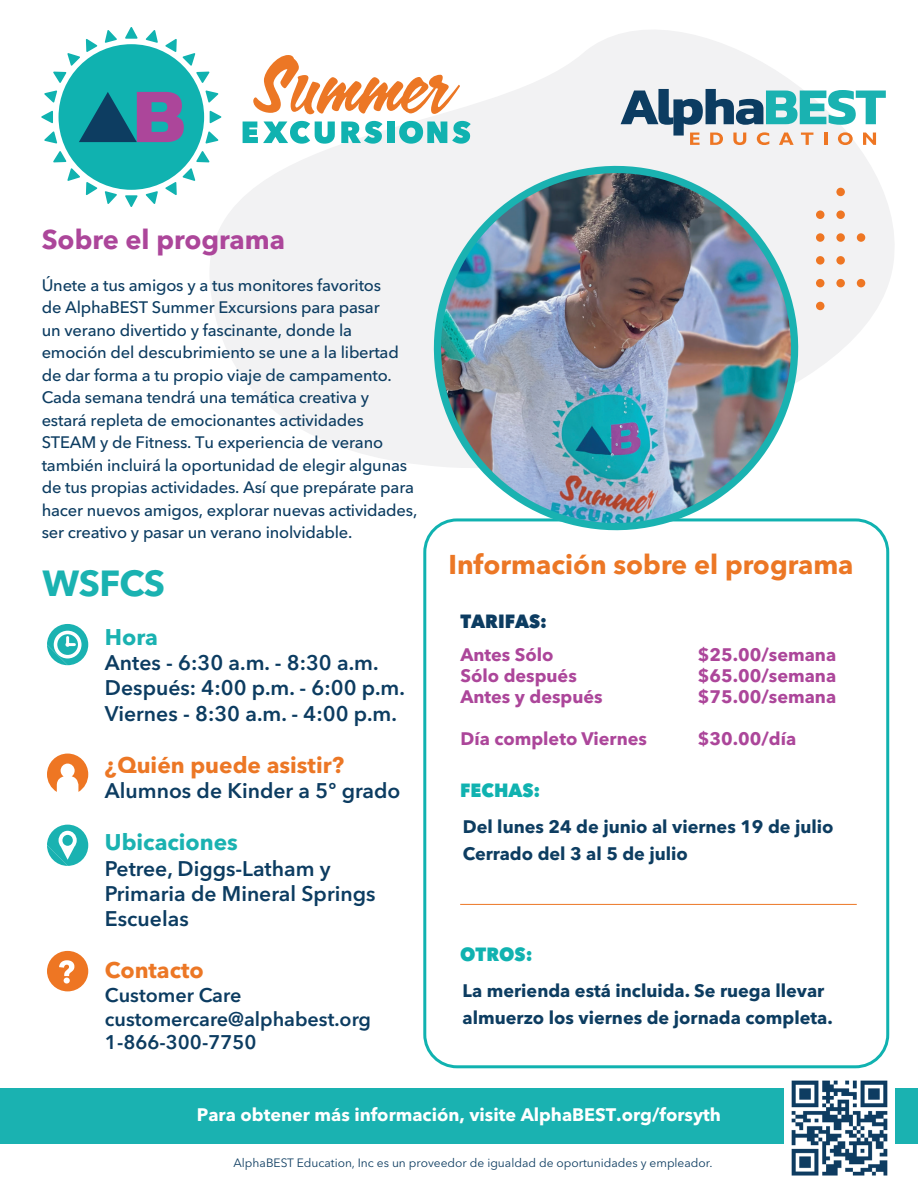
<style>
.page{position:relative;width:918px;height:1188px;background:#fff}
.page>*{position:absolute;margin:0;border:0;box-sizing:border-box;transform-origin:0 0}
.t1{font:700 36px "Avenir Next LT Pro";letter-spacing:-.015em;color:#1ab2b1}
.t2{font:700 27px "Avenir Next LT Pro";color:#ec7725}
.t3{font:700 27px "Avenir Next LT Pro";color:#ac469a}
.t4{font:700 22.5px "Avenir Next LT Pro";color:#ec7725}
.t5{font:700 22.5px "Avenir Next LT Pro";color:#1ab2b1}
.t6{font:600 21px/25.2px "Avenir Next LT Pro";color:#0c3c61}
.t7{font:600 19.65px/23.5px "Avenir Next LT Pro";color:#0c3c61}
.t8{font:800 19.05px "Avenir Next LT Pro";color:#10b2b0;scale:.95 1}
.t9{font:800 19.05px "Avenir Next LT Pro";color:#0c3c61;scale:.95 1}
.t10{font:700 18px/27px "Avenir Next LT Pro";color:#0d3d61}
.t11{font:700 18px "Avenir Next LT Pro";color:#ac469a}
.t12{font:700 18px "Avenir Next LT Pro";color:#fff}
.t13{font:500 16.5px/22.5px "Avenir Next LT Pro";letter-spacing:-.01em;color:#0c3c61}
.t14{font:12px "Avenir Next LT Pro";color:#0e3d61}
</style>
<div class="page">
<div style="left:0;top:1088px;width:918px;height:56px;background:#1ab2b1"></div>
<div style="left:423px;top:518px;width:466px;height:550px;border:3px solid #10b2b0;border-radius:32px"></div>
<svg style="left:210px;top:30px;width:684px;height:434px;fill:#f2f2f3"></svg>
<svg style="left:41px;top:27px;width:180px;height:180px"></svg>
<svg style="left:399px;top:121px;width:72px;height:23px"></svg>
<div style="left:388px;top:122px;width:7px;height:21px;background:#10b2b0"></div>
<svg style="left:341px;top:121px;width:41px;height:23px"></svg>
<svg style="left:243px;top:121px;width:92px;height:23px"></svg>
<svg style="left:253px;top:55px;width:207px;height:59px"></svg>
<svg style="left:621px;top:89px;width:265px;height:56px"></svg>
<img style="left:417px;top:149px;width:398px;height:398px">
<div style="left:836px;top:188px;width:9px;height:8px;background:#ee7623;border-radius:50%"></div>
<div style="left:816px;top:210px;width:8px;height:9px;background:#ee7623;border-radius:50%"></div>
<div style="left:836px;top:210px;width:9px;height:9px;background:#ee7623;border-radius:50%"></div>
<div style="left:816px;top:233px;width:8px;height:9px;background:#ee7623;border-radius:50%"></div>
<div style="left:836px;top:233px;width:9px;height:9px;background:#ee7623;border-radius:50%"></div>
<div style="left:857px;top:233px;width:8px;height:9px;background:#ee7623;border-radius:50%"></div>
<div style="left:816px;top:256px;width:8px;height:9px;background:#ee7623;border-radius:50%"></div>
<div style="left:836px;top:256px;width:9px;height:9px;background:#ee7623;border-radius:50%"></div>
<div style="left:816px;top:279px;width:8px;height:8px;background:#ee7623;border-radius:50%"></div>
<div style="left:836px;top:279px;width:9px;height:8px;background:#ee7623;border-radius:50%"></div>
<div style="left:857px;top:279px;width:8px;height:8px;background:#ee7623;border-radius:50%"></div>
<div style="left:816px;top:302px;width:8px;height:8px;background:#ee7623;border-radius:50%"></div>
<div style="left:47px;top:951px;width:41px;height:40px;background:#ee7623;border-radius:50%"></div>
<svg style="left:59px;top:960px;width:15px;height:24px"></svg>
<svg style="left:47px;top:825px;width:41px;height:41px"></svg>
<svg style="left:47px;top:754px;width:41px;height:38px"></svg>
<svg style="left:47px;top:624px;width:41px;height:41px"></svg>
<hr style="left:460px;top:904px;width:397px;height:1px;background:#ec7725">
<img style="left:785px;top:1080px;width:110px;height:96px">
<h2 class="t3" style="left:42px;top:223px;width:245px">Sobre el programa</h2>
<p class="t13" style="left:42px;top:274px;width:377px">Únete a tus amigos y a tus monitores favoritos<br>de AlphaBEST Summer Excursions para pasar<br>un verano divertido y fascinante, donde la emoción del descubrimiento se une a la libertad de dar forma a tu propio viaje de campamento.<br>Cada semana tendrá una temática creativa y estará repleta de emocionantes actividades STEAM y de Fitness. Tu experiencia de verano también incluirá la oportunidad de elegir algunas de tus propias actividades. Así que prepárate para hacer nuevos amigos, explorar nuevas actividades, ser creativo y pasar un verano inolvidable.</p>
<h1 class="t1" style="left:42px;top:562px;width:124px">WSFCS</h1>
<h3 class="t5" style="left:105px;top:623px;width:55px">Hora</h3>
<p class="t6" style="left:105px;top:650px;width:301px">Antes - 6:30 a.m. - 8:30 a.m.<br>Después: 4:00 p.m. - 6:00 p.m.<br>Viernes - 8:30 a.m. - 4:00 p.m.</p>
<h3 class="t4" style="left:105px;top:751px;width:241px">¿Quién puede asistir?</h3>
<p class="t6" style="left:105px;top:778px;width:297px">Alumnos de Kinder a 5º grado</p>
<h3 class="t5" style="left:105px;top:829px;width:135px">Ubicaciones</h3>
<p class="t6" style="left:105px;top:856px;width:272px">Petree, Diggs-Latham y<br>Primaria de Mineral Springs<br>Escuelas</p>
<h3 class="t4" style="left:105px;top:957px;width:100px">Contacto</h3>
<p class="t7" style="left:105px;top:983px;width:268px">Customer Care customercare@alphabest.org<br>1-866-300-7750</p>
<h2 class="t2" style="left:448px;top:548px;width:407px">Información sobre el programa</h2>
<p class="t9" style="left:460px;top:610px;width:93px">TARIFAS:</p>
<p class="t11" style="left:460px;top:644px;width:95px">Antes Sólo</p>
<p class="t11" style="left:698px;top:644px;width:140px">$25.00/semana</p>
<p class="t11" style="left:460px;top:665px;width:118px">Sólo después</p>
<p class="t11" style="left:698px;top:665px;width:140px">$65.00/semana</p>
<p class="t11" style="left:460px;top:686px;width:144px">Antes y después</p>
<p class="t11" style="left:698px;top:686px;width:140px">$75.00/semana</p>
<p class="t11" style="left:460px;top:728px;width:188px">Día completo Viernes</p>
<p class="t11" style="left:698px;top:728px;width:100px">$30.00/día</p>
<p class="t8" style="left:460px;top:778px;width:86px">FECHAS:</p>
<p class="t10" style="left:463px;top:813px;width:372px">Del lunes 24 de junio al viernes 19 de julio<br>Cerrado del 3 al 5 de julio</p>
<p class="t8" style="left:460px;top:942px;width:78px">OTROS:</p>
<p class="t10" style="left:463px;top:977px;width:372px">La merienda está incluida. Se ruega llevar almuerzo los viernes de jornada completa.</p>
<p class="t12" style="left:197px;top:1104px;width:526px">Para obtener más información, visite AlphaBEST.org/forsyth</p>
<p class="t14" style="left:234px;top:1156px;width:481px">AlphaBEST Education, Inc es un proveedor de igualdad de oportunidades y empleador.</p>
</div>
